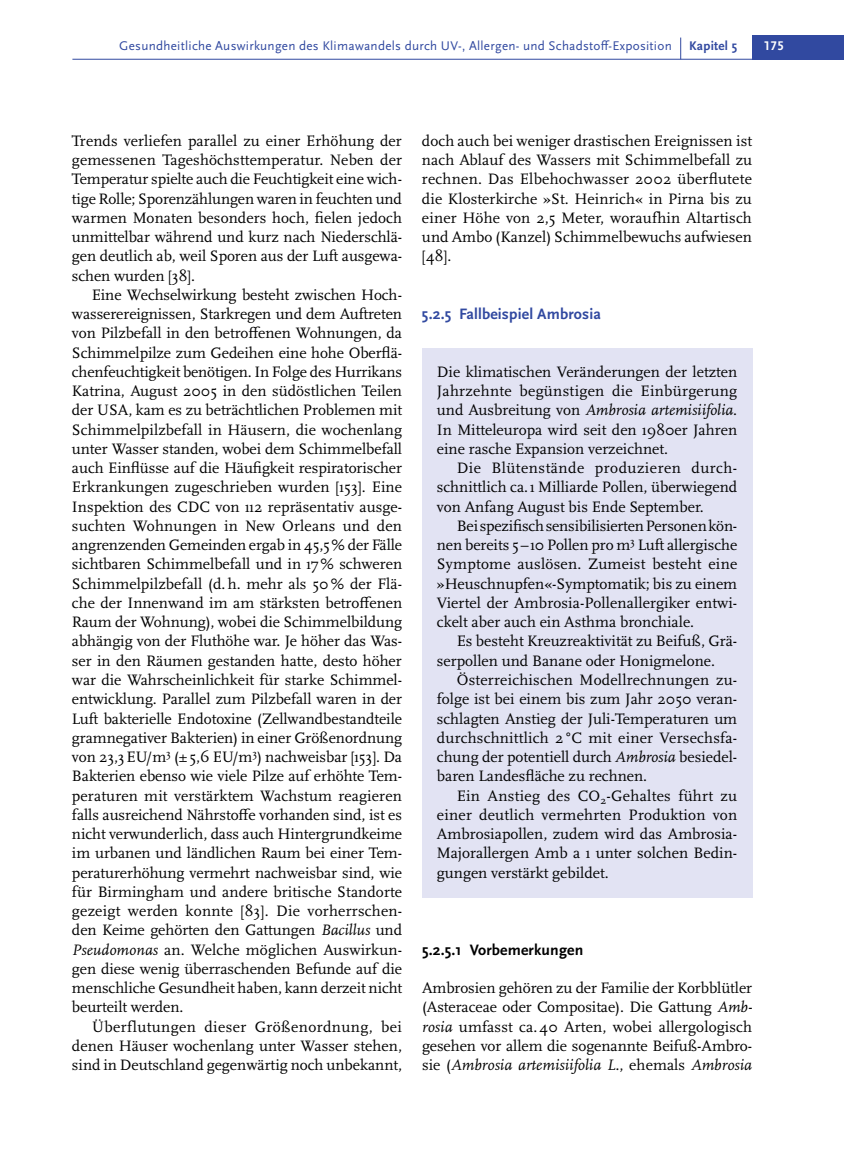
<style>
.page{position:relative;width:844px;height:1166px;background:#fff}
.page>*{position:absolute;margin:0;border:0;box-sizing:border-box;transform-origin:0 0}
.txt_Fließtext_mit_Ei{font:15.75px/19.2px "Scala Pro";letter-spacing:-.005em;color:#000;text-align:justify}
.Kästchen_Text_Einzug{font:15.75px/19.2px "Scala Pro";color:#000;text-align:justify}
.txt_Fließtext{font:15.75px/19.2px "Scala Pro";letter-spacing:-.005em;color:#000;text-align:justify}
.txt_Überschrift_2{font:700 15.75px "Scala Sans Pro";letter-spacing:.01em;color:#3149a0}
.txt_Überschrift_3{font:700 15.75px "Scala Sans Pro";letter-spacing:.01em;color:#000}
.t1{font:13.12px "Scala Sans Pro";letter-spacing:.02em;color:#3149a0}
.t2{font:700 13.12px "Scala Sans Pro";letter-spacing:.02em;color:#3149a0}
.t3{font:700 13.12px "Scala Sans Pro";color:#fff}
.s1{font-style:italic}
</style>
<div class="page">
<hr style="left:72px;top:59px;width:771px;height:1px;background:#3149a0">
<div style="left:752px;top:35px;width:91px;height:24px;background:#3149a0"></div>
<svg style="left:680px;top:38px;width:1px;height:21px"></svg>
<div style="left:422px;top:348px;width:330px;height:549px;background:#e2e3f3"></div>
<p class="t1" style="left:119px;top:38px;width:554px">Gesundheitliche Auswirkungen des Klimawandels durch UV-, Allergen- und Schadstoff-Exposition</p>
<p class="t2" style="left:689px;top:38px;width:50px">Kapitel 5</p>
<p class="t3" style="left:763px;top:38px;width:22px">175</p>
<p class="txt_Fließtext_mit_Ei" style="left:72px;top:131px;width:331px">Trends verliefen parallel zu einer Erhöhung der gemessenen Tageshöchsttemperatur. Neben der Temperatur spielte auch die Feuchtigkeit eine wich&shy;tige Rolle; Sporenzählungen waren in feuchten und warmen Monaten besonders hoch, fielen jedoch unmittelbar während und kurz nach Niederschlä&shy;gen deutlich ab, weil Sporen aus der Luft ausgewa&shy;schen wurden [38].</p>
<p class="txt_Fließtext_mit_Ei" style="left:72px;top:285px;width:332px;text-indent:20px">Eine Wechselwirkung besteht zwischen Hoch&shy;wasserereignissen, Starkregen und dem Auftreten von Pilzbefall in den betroffenen Wohnungen, da Schimmelpilze zum Gedeihen eine hohe Oberflä&shy;chenfeuchtigkeit benötigen. In Folge des Hurrikans Katrina, August 2005 in den südöstlichen Teilen der USA, kam es zu beträchtlichen Problemen mit Schimmelpilzbefall in Häusern, die wochenlang unter Wasser standen, wobei dem Schimmelbefall auch Einflüsse auf die Häufigkeit respiratorischer Erkrankungen zugeschrieben wurden [153]. Eine Inspektion des CDC von 112 repräsentativ ausge&shy;suchten Wohnungen in New Orleans und den angrenzenden Gemeinden ergab in 45,5% der Fälle sichtbaren Schimmelbefall und in 17% schweren Schimmelpilzbefall (d.h. mehr als 50% der Flä&shy;che der Innenwand im am stärksten betroffenen Raum der Wohnung), wobei die Schimmelbildung abhängig von der Fluthöhe war. Je höher das Was&shy;ser in den Räumen gestanden hatte, desto höher war die Wahrscheinlichkeit für starke Schimmel&shy;entwicklung. Parallel zum Pilzbefall waren in der Luft bakterielle Endotoxine (Zellwandbestandteile gramnegativer Bakterien) in einer Größenordnung von 23,3EU/m<sup>3</sup> (±5,6 EU/m<sup>3</sup>) nachweisbar [153]. Da Bakterien ebenso wie viele Pilze auf erhöhte Tem&shy;peraturen mit verstärktem Wachstum reagieren falls ausreichend Nährstoffe vorhanden sind, ist es nicht verwunderlich, dass auch Hintergrundkeime im urbanen und ländlichen Raum bei einer Tem&shy;peraturerhöhung vermehrt nachweisbar sind, wie für Birmingham und andere britische Standorte gezeigt werden konnte [83]. Die vorherrschen&shy;den Keime gehörten den Gattungen <span class="s1">Bacillus</span> und <span class="s1">Pseudomonas</span> an. Welche möglichen Auswirkun&shy;gen diese wenig überraschenden Befunde auf die menschliche Gesundheit haben, kann derzeit nicht beurteilt werden.</p>
<p class="txt_Fließtext_mit_Ei" style="left:72px;top:1016px;width:331px;text-indent:20px">Überflutungen dieser Größenordnung, bei denen Häuser wochenlang unter Wasser stehen, sind in Deutschland gegenwärtig noch unbekannt,</p>
<p class="txt_Fließtext_mit_Ei" style="left:422px;top:131px;width:331px">doch auch bei weniger drastischen Ereignissen ist nach Ablauf des Wassers mit Schimmelbefall zu rechnen. Das Elbehochwasser 2002 überflutete die Klosterkirche »St. Heinrich« in Pirna bis zu einer Höhe von 2,5 Meter, woraufhin Altartisch und Ambo (Kanzel) Schimmelbewuchs aufwiesen [48].</p>
<p class="txt_Überschrift_2" style="left:422px;top:305px;width:180px">5.2.5 Fallbeispiel Ambrosia</p>
<p class="Kästchen_Text_Einzug" style="left:437px;top:362px;width:302px">Die klimatischen Veränderungen der letzten Jahrzehnte begünstigen die Einbürgerung und Ausbreitung von <span class="s1">Ambrosia artemisiifolia</span>.<br>In Mitteleuropa wird seit den 1980er Jahren eine rasche Expansion verzeichnet.</p>
<p class="Kästchen_Text_Einzug" style="left:437px;top:458px;width:302px;text-indent:20px">Die Blütenstände produzieren durch&shy;schnittlich ca.1 Milliarde Pollen, überwiegend von Anfang August bis Ende September.</p>
<p class="Kästchen_Text_Einzug" style="left:437px;top:516px;width:302px;text-indent:20px">Bei spezifisch sensibilisierten Personen kön&shy;nen bereits 5–10 Pollen pro m<sup>3</sup> Luft allergische Symptome auslösen. Zumeist besteht eine »Heuschnupfen«-Symptomatik; bis zu einem Viertel der Ambrosia-Pollenallergiker entwi&shy;ckelt aber auch ein Asthma bronchiale.</p>
<p class="Kästchen_Text_Einzug" style="left:437px;top:631px;width:302px;text-indent:20px">Es besteht Kreuzreaktivität zu Beifuß, Grä&shy;serpollen und Banane oder Honigmelone.</p>
<p class="Kästchen_Text_Einzug" style="left:437px;top:670px;width:302px;text-indent:20px">Österreichischen Modellrechnungen zu&shy;folge ist bei einem bis zum Jahr 2050 veran&shy;schlagten Anstieg der Juli-Temperaturen um durchschnittlich 2 °C mit einer Versechsfa&shy;chung der potentiell durch <span class="s1">Ambrosia</span> besiedel&shy;baren Landesfläche zu rechnen.</p>
<p class="Kästchen_Text_Einzug" style="left:437px;top:785px;width:302px;text-indent:20px">Ein Anstieg des CO<sub>2</sub>-Gehaltes führt zu einer deutlich vermehrten Produktion von Ambrosiapollen, zudem wird das Ambrosia-Majorallergen Amb a 1 unter solchen Bedin&shy;gungen verstärkt gebildet.</p>
<p class="txt_Überschrift_3" style="left:422px;top:940px;width:163px">5.2.5.1 Vorbemerkungen</p>
<p class="txt_Fließtext" style="left:422px;top:978px;width:331px">Ambrosien gehören zu der Familie der Korbblütler (Asteraceae oder Compositae). Die Gattung <span class="s1">Amb&shy;rosia</span> umfasst ca. 40 Arten, wobei allergologisch gesehen vor allem die sogenannte Beifuß-Ambro&shy;sie (<span class="s1">Ambrosia artemisiifolia L.</span>, ehemals <span class="s1">Ambrosia</span></p>
</div>
